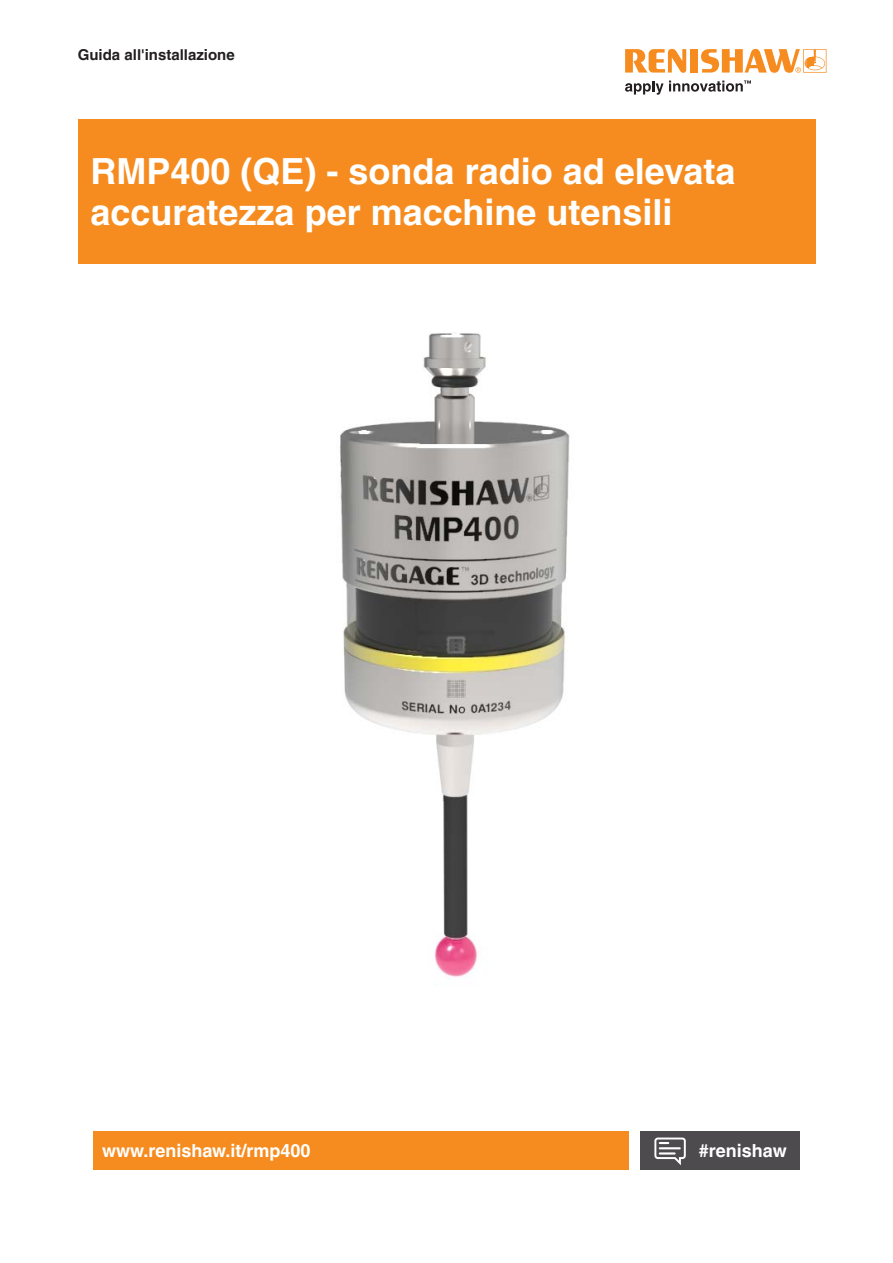
<style>
.page{position:relative;width:893px;height:1263px;background:#fff}
.page>*{position:absolute;margin:0;border:0;box-sizing:border-box;transform-origin:0 0}
.Headline_24pt_bold{font:700 36px/40.5px "Helvetica LT Pro";color:#fff}
.back_page_URL_white___hashtag{font:700 18px "Helvetica LT Pro";color:#fff}
._10pt_Body_Text_Bold{font:700 15px "Helvetica LT Pro";color:#231f20}
</style>
<div class="page">
<div style="left:94px;top:1131px;width:535px;height:38px;background:#f68c1f"></div>
<div style="left:639px;top:1131px;width:160px;height:38px;background:#4d4b4d"></div>
<svg style="left:654px;top:1137px;width:32px;height:28px"></svg>
<div style="left:78px;top:119px;width:737px;height:145px;background:#f68c1f"></div>
<img style="left:340px;top:332px;width:230px;height:645px">
<svg style="left:625px;top:49px;width:61px;height:24px"></svg>
<div style="left:690px;top:49px;width:8px;height:24px;background:#f68c1f"></div>
<svg style="left:701px;top:49px;width:125px;height:24px"></svg>
<svg style="left:625px;top:80px;width:126px;height:15px"></svg>
<p class="_10pt_Body_Text_Bold" style="left:78px;top:45px;width:158px">Guida all'installazione</p>
<p class="Headline_24pt_bold" style="left:91px;top:151px;width:646px">RMP400 (QE) - sonda radio ad elevata accuratezza per macchine utensili</p>
<p class="back_page_URL_white___hashtag" style="left:102px;top:1139px;width:210px">www.renishaw.it/rmp400</p>
<p class="back_page_URL_white___hashtag" style="left:699px;top:1139px;width:89px">#renishaw</p>
</div>
